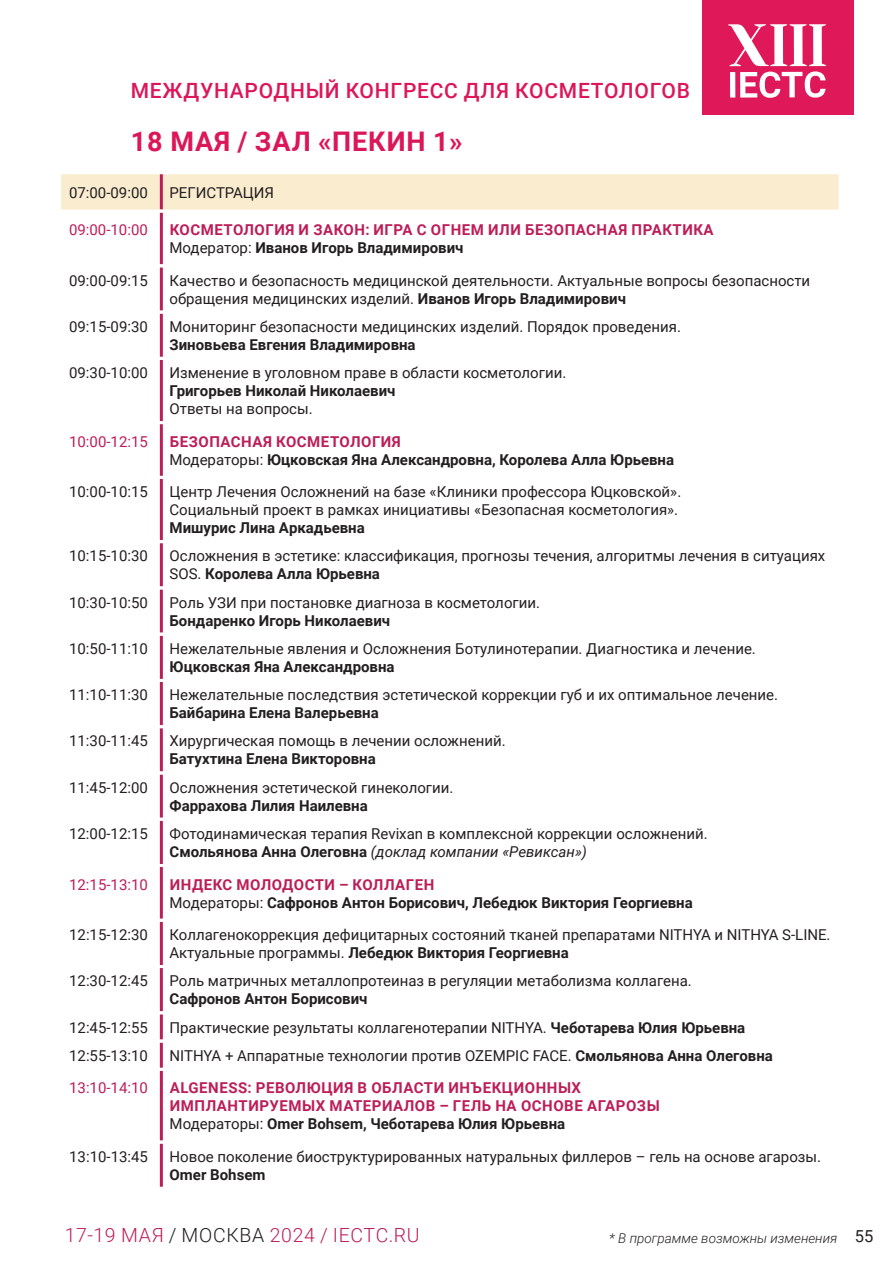
<style>
.page{position:relative;width:893px;height:1263px;background:#fff}
.page>*{position:absolute;margin:0;border:0;box-sizing:border-box;transform-origin:0 0}
.t1{font:700 27px "Roboto";color:#dc1757}
.t2{font:500 21px "Roboto";letter-spacing:.035em;color:#dc1757}
.t3{font:300 19.5px "Roboto";letter-spacing:.035em;color:#bc1e58}
.t4{font:16.5px "Roboto";color:#231f20}
.t5{font:15px/18px "Roboto";color:#231f20}
.t6{font:700 15px/18px "Roboto";color:#231f20}
.t7{font:700 15px "Roboto";letter-spacing:.035em;color:#bc1e58}
.t8{font:15px "Roboto";color:#bc1e58}
.t9{font:italic 300 13.5px "Roboto";color:#231f20}
.s1{font-weight:400}
.s2{font-weight:700}
.s3{color:#bc1e58}
.s4{font-style:italic}
.s5{color:#231f20}
</style>
<div class="page">
<div style="left:703px;top:0;width:151px;height:115px;background:#de1859"></div>
<svg style="left:728px;top:24px;width:98px;height:74px"></svg>
<div style="left:61px;top:174px;width:778px;height:36px;background:#f9eccf"></div>
<hr style="left:160px;top:174px;width:3px;height:36px;background:#bc1e58">
<hr style="left:160px;top:213px;width:3px;height:51px;background:#bc1e58">
<hr style="left:160px;top:267px;width:3px;height:44px;background:#bc1e58">
<hr style="left:160px;top:314px;width:3px;height:43px;background:#bc1e58">
<hr style="left:160px;top:360px;width:3px;height:61px;background:#bc1e58">
<hr style="left:160px;top:424px;width:3px;height:52px;background:#bc1e58">
<hr style="left:160px;top:479px;width:3px;height:61px;background:#bc1e58">
<hr style="left:160px;top:543px;width:3px;height:43px;background:#bc1e58">
<hr style="left:160px;top:589px;width:3px;height:44px;background:#bc1e58">
<hr style="left:160px;top:636px;width:3px;height:43px;background:#bc1e58">
<hr style="left:160px;top:682px;width:3px;height:43px;background:#bc1e58">
<hr style="left:160px;top:728px;width:3px;height:43px;background:#bc1e58">
<hr style="left:160px;top:774px;width:3px;height:44px;background:#bc1e58">
<hr style="left:160px;top:821px;width:3px;height:43px;background:#bc1e58">
<hr style="left:160px;top:867px;width:3px;height:52px;background:#bc1e58">
<hr style="left:160px;top:922px;width:3px;height:43px;background:#bc1e58">
<hr style="left:160px;top:968px;width:3px;height:43px;background:#bc1e58">
<hr style="left:160px;top:1014px;width:3px;height:25px;background:#bc1e58">
<hr style="left:160px;top:1042px;width:3px;height:26px;background:#bc1e58">
<hr style="left:160px;top:1071px;width:3px;height:69px;background:#bc1e58">
<hr style="left:160px;top:1143px;width:3px;height:44px;background:#bc1e58">
<h2 class="t2" style="left:131px;top:75px;width:561px">МЕЖДУНАРОДНЫЙ КОНГРЕСС ДЛЯ КОСМЕТОЛОГОВ</h2>
<h1 class="t1" style="left:131px;top:122px;width:60px">18 мая</h1>
<h1 class="t1" style="left:238px;top:122px;width:37px">/ Зал</h1>
<h1 class="t1" style="left:318px;top:122px;width:53px">«Пекин</h1>
<h1 class="t1" style="left:433px;top:122px;width:31px">1»</h1>
<p class="t5" style="left:69px;top:183px;width:80px">07:00-09:00</p>
<p class="t5" style="left:169px;top:183px;width:66px">РЕГИСТРАЦИ</p>
<p class="t5" style="left:265px;top:183px;width:11px">Я</p>
<p class="t8" style="left:69px;top:219px;width:80px">09:00-10:00</p>
<p class="t7" style="left:170px;top:219px;width:22px">Косметология</p>
<p class="t7" style="left:299px;top:219px;width:26px">и Закон</p>
<p class="t7" style="left:365px;top:219px;width:19px">: игра</p>
<p class="t7" style="left:417px;top:219px;width:26px">с огнем</p>
<p class="t7" style="left:488px;top:219px;width:12px">или</p>
<p class="t7" style="left:525px;top:219px;width:40px">безопасная</p>
<p class="t7" style="left:632px;top:219px;width:12px">практика</p>
<p class="t6" style="left:169px;top:238px;width:295px"><span class="s1">Модератор:</span> Иванов Игорь Владимирович</p>
<p class="t5" style="left:69px;top:271px;width:80px">09:00-09:15</p>
<p class="t5" style="left:169px;top:271px;width:642px">Качество и безопасность медицинской деятельности. Актуальные вопросы безопасности обращения медицинских изделий. <span class="s2">Иванов Игорь Владимирович</span></p>
<p class="t5" style="left:69px;top:317px;width:80px">09:15-09:30</p>
<p class="t5" style="left:169px;top:317px;width:513px">Мониторинг безопасности медицинских изделий. Порядок проведения.</p>
<p class="t6" style="left:169px;top:335px;width:248px">Зиновьева Евгения Владимировна</p>
<p class="t5" style="left:69px;top:363px;width:80px">09:30-10:00</p>
<p class="t5" style="left:169px;top:363px;width:398px">Изменение в уголовном праве в области косметологии.</p>
<p class="t6" style="left:169px;top:381px;width:227px">Григорьев Николай Николаевич</p>
<p class="t5" style="left:169px;top:399px;width:145px">Ответы на вопросы.</p>
<p class="t8" style="left:69px;top:431px;width:80px">10:00-12:15</p>
<p class="t7" style="left:170px;top:431px;width:40px">Безопасная</p>
<p class="t6" style="left:170px;top:432px;width:506px;text-indent:107px"><span class="s3">косметология<br></span><span class="s1">Модераторы:</span> Юцковская Яна Александровна, Королева Алла Юрьевна</p>
<p class="t5" style="left:69px;top:482px;width:80px">10:00-10:15</p>
<p class="t5" style="left:170px;top:482px;width:513px">Центр Лечения Осложнений на базе «Клиники профессора Юцковской».<br>Социальный проект в рамках инициативы «Безопасная косметология».</p>
<p class="t6" style="left:170px;top:518px;width:197px">Мишурис Лина Аркадьевна</p>
<p class="t5" style="left:69px;top:546px;width:80px">10:15-10:30</p>
<p class="t5" style="left:170px;top:546px;width:657px">Осложнения в эстетике: классификация, прогнозы течения, алгоритмы лечения в ситуациях<br>SOS. <span class="s2">Королева Алла Юрьевна</span></p>
<p class="t5" style="left:69px;top:593px;width:80px">10:30-10:50</p>
<p class="t5" style="left:170px;top:593px;width:372px">Роль УЗИ при постановке диагноза в косметологии.</p>
<p class="t6" style="left:170px;top:611px;width:222px">Бондаренко Игорь Николаевич</p>
<p class="t5" style="left:69px;top:639px;width:80px">10:50-11:10</p>
<p class="t5" style="left:170px;top:639px;width:588px">Нежелательные явления и Осложнения Ботулинотерапии. Диагностика и лечение.</p>
<p class="t6" style="left:170px;top:657px;width:227px">Юцковская Яна Александровна</p>
<p class="t5" style="left:69px;top:685px;width:80px">11:10-11:30</p>
<p class="t5" style="left:170px;top:685px;width:610px">Нежелательные последствия эстетической коррекции губ и их оптимальное лечение.</p>
<p class="t6" style="left:170px;top:703px;width:211px">Байбарина Елена Валерьевна</p>
<p class="t5" style="left:69px;top:731px;width:80px">11:30-11:45</p>
<p class="t5" style="left:170px;top:731px;width:338px">Хирургическая помощь в лечении осложнений.</p>
<p class="t6" style="left:170px;top:749px;width:208px">Батухтина Елена Викторовна</p>
<p class="t5" style="left:69px;top:778px;width:80px">11:45-12:00</p>
<p class="t5" style="left:170px;top:778px;width:285px">Осложнения эстетической гинекологии.</p>
<p class="t6" style="left:170px;top:796px;width:200px">Фаррахова Лилия Наилевна</p>
<p class="t5" style="left:69px;top:824px;width:80px">12:00-12:15</p>
<p class="t5" style="left:170px;top:824px;width:540px">Фотодинамическая терапия Revixan в комплексной коррекции осложнений.<br><span class="s2">Смольянова Анна Олеговна</span> <span class="s4">(доклад компании «Ревиксан»)</span></p>
<p class="t8" style="left:69px;top:874px;width:80px">12:15-13:10</p>
<p class="t7" style="left:170px;top:874px;width:23px">Индекс</p>
<p class="t7" style="left:237px;top:874px;width:12px">молодости</p>
<p class="t6" style="left:170px;top:875px;width:525px;text-indent:170px"><span class="s3">– коллаген<br></span><span class="s1">Модераторы:</span> Сафронов Антон Борисович, Лебедюк Виктория Георгиевна</p>
<p class="t5" style="left:69px;top:925px;width:80px">12:15-12:30</p>
<p class="t5" style="left:170px;top:925px;width:662px">Коллагенокоррекция дефицитарных состояний тканей препаратами NITHYA и NITHYA S-LINE.<br>Актуальные программы. <span class="s2">Лебедюк Виктория Георгиевна</span></p>
<p class="t5" style="left:69px;top:971px;width:80px">12:30-12:45</p>
<p class="t5" style="left:170px;top:971px;width:524px">Роль матричных металлопротеиназ в регуляции метаболизма коллагена.</p>
<p class="t6" style="left:170px;top:989px;width:199px">Сафронов Антон Борисович</p>
<p class="t5" style="left:69px;top:1018px;width:80px">12:45-12:55</p>
<p class="t5" style="left:170px;top:1018px;width:577px">Практические результаты коллагенотерапии NITHYA. <span class="s2">Чеботарева Юлия Юрьевна</span></p>
<p class="t5" style="left:69px;top:1046px;width:80px">12:55-13:10</p>
<p class="t5" style="left:170px;top:1046px;width:605px">NITHYA + Аппаратные технологии против OZEMPIC FACE. <span class="s2">Смольянова Анна Олеговна</span></p>
<p class="t8" style="left:69px;top:1077px;width:80px">13:10-14:10</p>
<p class="t7" style="left:170px;top:1077px;width:21px">Algeness</p>
<p class="t7" style="left:248px;top:1077px;width:31px">: Революция</p>
<p class="t7" style="left:358px;top:1077px;width:26px">в области</p>
<p class="t7" style="left:448px;top:1077px;width:47px">инъекционны</p>
<p class="t7" style="left:572px;top:1077px;width:11px">х</p>
<p class="t7" style="left:170px;top:1095px;width:12px">имплантир</p>
<p class="t7" style="left:270px;top:1095px;width:23px">уемы</p>
<p class="t7" style="left:316px;top:1095px;width:26px">х материалов</p>
<p class="t7" style="left:439px;top:1095px;width:24px">– гел</p>
<p class="t7" style="left:482px;top:1095px;width:51px">ь на основе</p>
<p class="t7" style="left:587px;top:1095px;width:11px">агаро</p>
<p class="t7" style="left:637px;top:1095px;width:22px">зы</p>
<p class="t6" style="left:170px;top:1114px;width:397px"><span class="s1">Модераторы:</span> Omer Bohsem, Чеботарева Юлия Юрьевна</p>
<p class="t5" style="left:69px;top:1147px;width:80px">13:10-13:45</p>
<p class="t5" style="left:170px;top:1147px;width:653px">Новое поколение биоструктурированных натуральных филлеров – гель на основе агарозы.</p>
<p class="t6" style="left:170px;top:1165px;width:97px">Omer Bohsem</p>
<h3 class="t3" style="left:65px;top:1221px;width:356px">17-19 мая <span class="s5">/ москва</span> 2024 / IECTC.RU</h3>
<p class="t4" style="left:855px;top:1225px;width:20px">55</p>
<p class="t9" style="left:609px;top:1228px;width:230px">* В программе возможны изменения</p>
</div>
